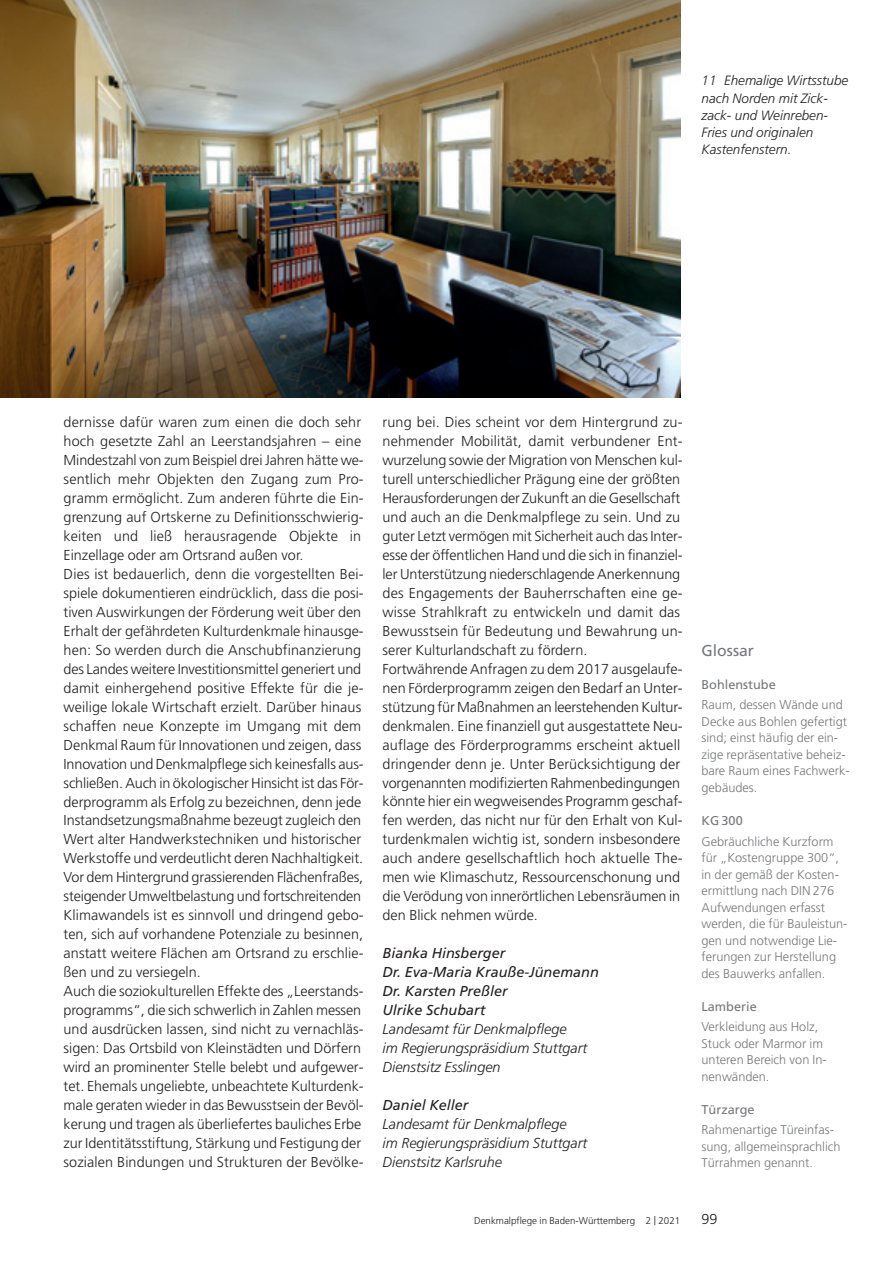
<style>
.page{position:relative;width:893px;height:1263px;background:#fff}
.page>*{position:absolute;margin:0;border:0;box-sizing:border-box;transform-origin:0 0}
.t1{font:15.75px "Frutiger";color:#76787b}
.t2{font:300 14.4px/19px "Frutiger";color:#231f20}
.t3{font:italic 300 14.4px/19px "Frutiger";color:#231f20}
.t4{font:italic 14.4px/19px "Frutiger";color:#231f20}
.t5{font:italic 300 13.5px/17.2px "Frutiger";color:#231f20}
.t6{font:300 12.75px/16.5px "Frutiger";color:#76787b}
.t7{font:12.75px "Frutiger";color:#76787b}
.t8{font:300 9.75px "Frutiger";color:#231f20}
.s1{font-size:12px}
</style>
<div class="page">
<img style="left:0;top:0;width:680px;height:397px">
<p class="t5" style="left:701px;top:73px;width:148px">11 Ehemalige Wirtsstube nach Norden mit Zick&shy;zack- und Weinreben-<br>Fries und originalen<br>Kastenfenstern.</p>
<p class="t2" style="left:64px;top:413px;width:302px">dernisse dafür waren zum einen die doch sehr hoch gesetzte Zahl an Leerstandsjahren – eine Mindest zahl von zum Beispiel drei Jahren hätte we&shy;sentlich mehr Objekten den Zugang zum Pro&shy;gramm ermöglicht. Zum anderen führte die Ein&shy;grenzung auf Ortskerne zu Definitionsschwierig&shy;keiten und ließ herausragende Objekte in Einzellage oder am Ortsrand außen vor.<br>Dies ist bedauerlich, denn die vorgestellten Bei&shy;spiele dokumentieren eindrücklich, dass die posi&shy;tiven Auswirkungen der Förderung weit über den Erhalt der gefährdeten Kulturdenkmale hinausge&shy;hen: So werden durch die Anschubfinanzierung des Landes weitere Investitionsmittel generiert und damit einhergehend positive Effekte für die je&shy;weilige lokale Wirtschaft erzielt. Darüber hinaus schaffen neue Konzepte im Umgang mit dem Denkmal Raum für Innovationen und zeigen, dass Innovation und Denkmalpflege sich keinesfalls aus&shy;schließen. Auch in ökologischer Hinsicht ist das För&shy;derprogramm als Erfolg zu bezeichnen, denn jede Instandsetzungsmaßnahme bezeugt zugleich den Wert alter Handwerkstechniken und historischer Werkstoffe und verdeutlicht deren Nachhaltigkeit.<br>Vor dem Hintergrund grassierenden Flächenfraßes, steigender Umweltbelastung und fortschreitenden Klimawandels ist es sinnvoll und dringend gebo&shy;ten, sich auf vorhandene Potenziale zu besinnen, anstatt weitere Flächen am Ortsrand zu erschlie&shy;ßen und zu versiegeln.<br>Auch die soziokulturellen Effekte des „Leerstands - programms“, die sich schwerlich in Zahlen messen und ausdrücken lassen, sind nicht zu vernachläs&shy;sigen: Das Ortsbild von Kleinstädten und Dörfern wird an prominenter Stelle belebt und aufgewer&shy;tet. Ehemals ungeliebte, unbeachtete Kulturdenk - male geraten wieder in das Bewusstsein der Bevöl - kerung und tragen als überliefertes bauliches Erbe zur Identitätsstiftung, Stärkung und Festigung der sozialen Bindungen und Strukturen der Bevölke-</p>
<p class="t2" style="left:382px;top:413px;width:302px">rung bei. Dies scheint vor dem Hintergrund zu&shy;nehmender Mobilität, damit verbundener Ent&shy;wurzelung sowie der Migration von Menschen kul&shy;turell unterschiedlicher Prägung eine der größten Herausforderungen der Zukunft an die Gesellschaft und auch an die Denkmalpflege zu sein. Und zu guter Letzt vermögen mit Sicherheit auch das Inter&shy;esse der öffentlichen Hand und die sich in finanziel - ler Unterstützung niederschlagende Anerkennung des Engagements der Bauherrschaften eine ge&shy;wisse Strahlkraft zu entwickeln und damit das Bewusstsein für Bedeutung und Bewahrung un&shy;serer Kulturlandschaft zu fördern.<br>Fortwährende Anfragen zu dem 2017 ausgelaufe - nen Förderprogramm zeigen den Bedarf an Unter&shy;stützung für Maßnahmen an leerstehenden Kultur - denkmalen. Eine finanziell gut ausgestattete Neu&shy;auflage des Förderprogramms erscheint aktuell dringender denn je. Unter Berücksichtigung der vorgenannten modifizierten Rahmenbedingungen könnte hier ein wegweisendes Programm geschaf - fen werden, das nicht nur für den Erhalt von Kul&shy;turdenkmalen wichtig ist, sondern insbesondere auch andere gesellschaftlich hoch aktuelle The&shy;men wie Klimaschutz, Ressourcenschonung und die Verödung von innerörtlichen Lebensräumen in den Blick nehmen würde.</p>
<p class="t4" style="left:382px;top:945px;width:218px">Bianka Hinsberger<br>Dr. Eva-Maria Krauße-Jünemann<br>Dr. Karsten Preßler<br>Ulrike Schubart</p>
<p class="t3" style="left:382px;top:1021px;width:206px">Landesamt für Denkmalpflege<br>im Regierungspräsidium Stuttgart<br>Dienstsitz Esslingen</p>
<p class="t4" style="left:382px;top:1097px;width:88px">Daniel Keller</p>
<p class="t3" style="left:382px;top:1116px;width:206px">Landesamt für Denkmalpflege<br>im Regierungspräsidium Stuttgart<br>Dienstsitz Karlsruhe</p>
<p class="t8" style="left:474px;top:1217px;width:207px">Denkmalpflege in Baden-Württemberg 2 <span class="s1">|</span> 2021</p>
<p class="t1" style="left:701px;top:644px;width:54px">Glossar</p>
<p class="t7" style="left:701px;top:679px;width:76px">Bohlenstube</p>
<p class="t6" style="left:701px;top:698px;width:150px">Raum, dessen Wände und<br>Decke aus Bohlen gefertigt sind; einst häufig der ein&shy;zige repräsentative beheiz&shy;bare Raum eines Fachwerk&shy;gebäudes.</p>
<p class="t7" style="left:701px;top:815px;width:43px">KG 300</p>
<p class="t6" style="left:701px;top:834px;width:148px">Gebräuchliche Kurzform für „Kostengruppe 300“, in der gemäß der Kosten - ermittlung nach DIN 276<br>Aufwendungen erfasst werden, die für Bauleistun&shy;gen und notwendige Lie - ferungen zur Herstellung des Bauwerks anfallen.</p>
<p class="t7" style="left:701px;top:1001px;width:57px">Lamberie</p>
<p class="t6" style="left:701px;top:1020px;width:127px">Verkleidung aus Holz,<br>Stuck oder Marmor im unteren Bereich von In - nenwänden.</p>
<p class="t7" style="left:701px;top:1104px;width:55px">Türzarge</p>
<p class="t6" style="left:701px;top:1123px;width:141px">Rahmenartige Türeinfas&shy;sung, allgemeinsprachlich<br>Türrahmen genannt.</p>
<p class="t2" style="left:701px;top:1211px;width:18px">99</p>
</div>
